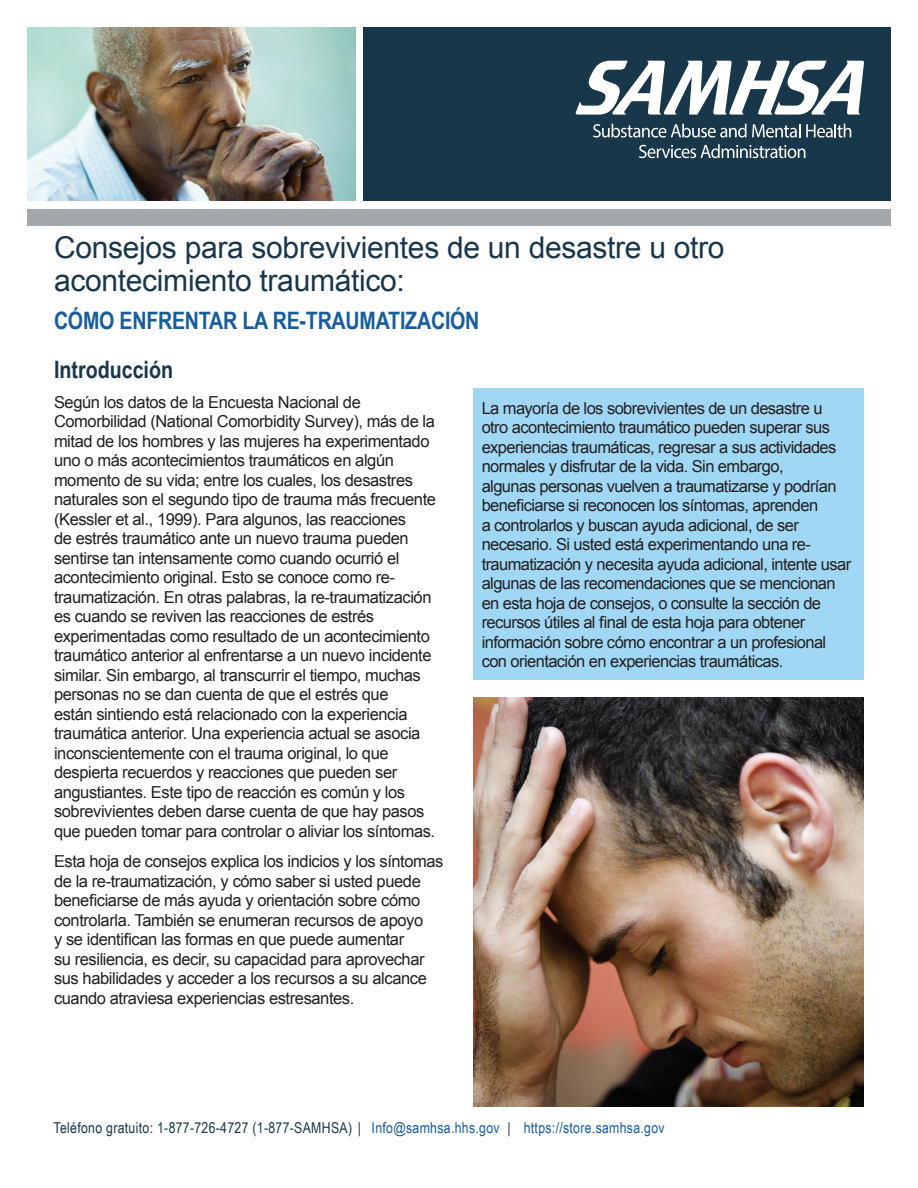
<style>
.page{position:relative;width:918px;height:1188px;background:#fff}
.page>*{position:absolute;margin:0;border:0;box-sizing:border-box;transform-origin:0 0}
.t1{font:30px/33px "Arial";letter-spacing:-.01em;color:#19374b}
.t2{font:700 24px "Arial Narrow";letter-spacing:-.01em;color:#175d9e}
.t3{font:700 24px "Arial Narrow";color:#19374b}
.t4{font:16.5px/19.5px "Arial";letter-spacing:-.025em;color:#231f20}
.t5{font:15px "Arial Narrow";letter-spacing:.02em;color:#19374b}
.s1{color:#175d9e}
</style>
<div class="page">
<div style="left:364px;top:27px;width:527px;height:174px;background:#19374b"></div>
<div style="left:27px;top:209px;width:864px;height:16px;background:#a3a7a9"></div>
<div style="left:473px;top:389px;width:391px;height:291px;background:#a0d7f4"></div>
<img style="left:27px;top:27px;width:328px;height:174px">
<svg style="left:576px;top:61px;width:288px;height:54px"></svg>
<svg style="left:593px;top:124px;width:207px;height:14px"></svg>
<svg style="left:806px;top:124px;width:45px;height:14px"></svg>
<svg style="left:639px;top:144px;width:166px;height:14px"></svg>
<img style="left:473px;top:698px;width:391px;height:409px">
<h1 class="t1" style="left:54px;top:232px;width:672px">Consejos para sobrevivientes de un desastre u otro acontecimiento traumático:</h1>
<h1 class="t2" style="left:54px;top:303px;width:427px">CÓMO ENFRENTAR LA RE-TRAUMATIZACIÓN</h1>
<h2 class="t3" style="left:54px;top:351px;width:121px">Introducción</h2>
<p class="t4" style="left:54px;top:392px;width:384px">Según los datos de la Encuesta Nacional de Comorbilidad (National Comorbidity Survey), más de la mitad de los hombres y las mujeres ha experimentado uno o más acontecimientos traumáticos en algún momento de su vida; entre los cuales, los desastres naturales son el segundo tipo de trauma más frecuente (Kessler et al., 1999). Para algunos, las reacciones<br>de estrés traumático ante un nuevo trauma pueden sentirse tan intensamente como cuando ocurrió el acontecimiento original. Esto se conoce como re&shy;traumatización. En otras palabras, la re-traumatización es cuando se reviven las reacciones de estrés experimentadas como resultado de un acontecimiento traumático anterior al enfrentarse a un nuevo incidente similar. Sin embargo, al transcurrir el tiempo, muchas personas no se dan cuenta de que el estrés que<br>están sintiendo está relacionado con la experiencia traumática anterior. Una experiencia actual se asocia inconscientemente con el trauma original, lo que despierta recuerdos y reacciones que pueden ser angustiantes. Este tipo de reacción es común y los sobrevivientes deben darse cuenta de que hay pasos que pueden tomar para controlar o aliviar los síntomas.</p>
<p class="t4" style="left:54px;top:852px;width:391px">Esta hoja de consejos explica los indicios y los síntomas de la re-traumatización, y cómo saber si usted puede beneficiarse de más ayuda y orientación sobre cómo controlarla. También se enumeran recursos de apoyo<br>y se identifican las formas en que puede aumentar<br>su resiliencia, es decir, su capacidad para aprovechar sus habilidades y acceder a los recursos a su alcance cuando atraviesa experiencias estresantes.</p>
<p class="t4" style="left:482px;top:399px;width:371px">La mayoría de los sobrevivientes de un desastre u otro acontecimiento traumático pueden superar sus experiencias traumáticas, regresar a sus actividades normales y disfrutar de la vida. Sin embargo,<br>algunas personas vuelven a traumatizarse y podrían beneficiarse si reconocen los síntomas, aprenden<br>a controlarlos y buscan ayuda adicional, de ser necesario. Si usted está experimentando una re&shy;traumatización y necesita ayuda adicional, intente usar algunas de las recomendaciones que se mencionan en esta hoja de consejos, o consulte la sección de recursos útiles al final de esta hoja para obtener información sobre cómo encontrar a un profesional con orientación en experiencias traumáticas.</p>
<p class="t5" style="left:54px;top:1117px;width:613px">Teléfono gratuito: 1-877-726-4727 (1-877-SAMHSA) | <span class="s1">Info@samhsa.hhs.gov</span> | <span class="s1">https://store.samhsa.gov</span></p>
</div>
